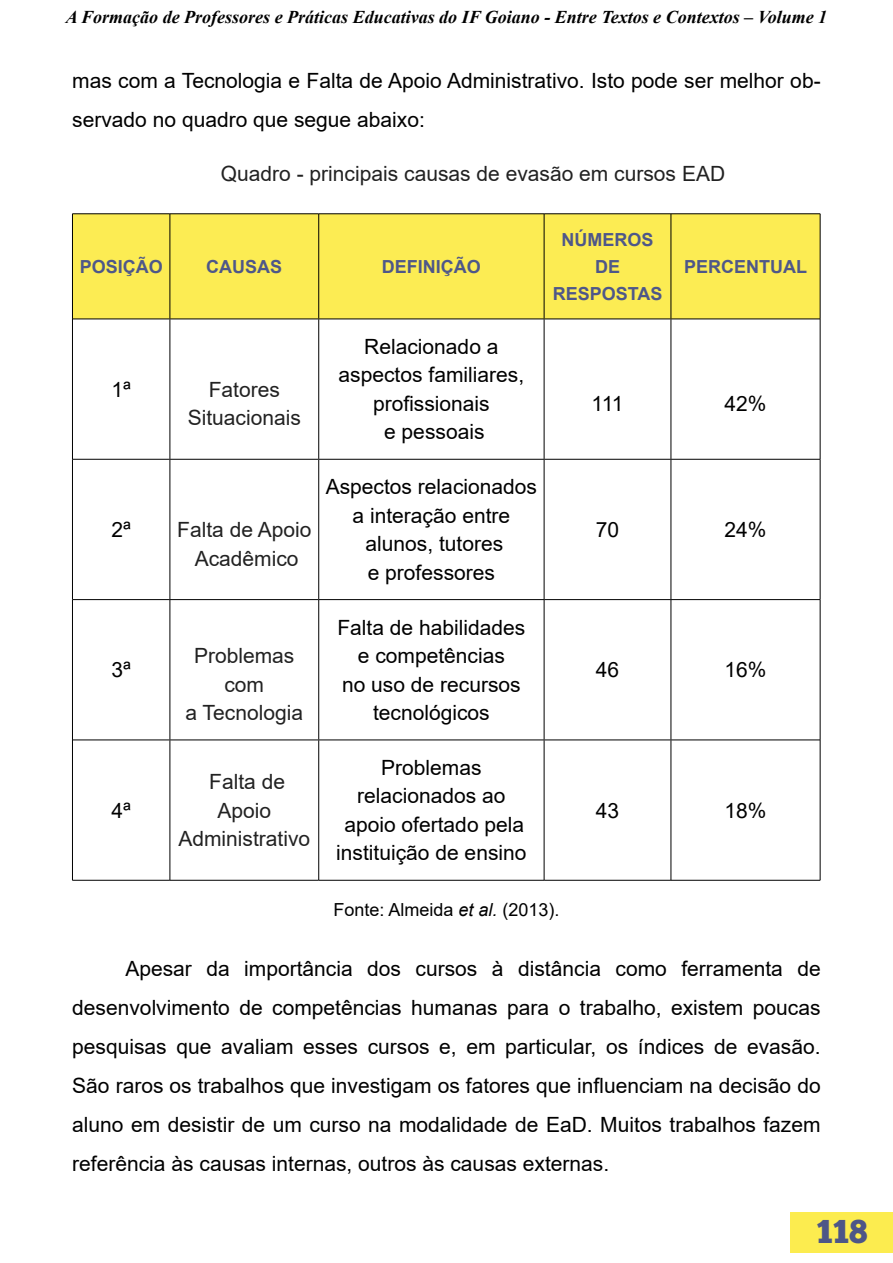
<style>
.page{position:relative;width:893px;height:1263px;background:#fff}
.page>*{position:absolute;margin:0;border:0;box-sizing:border-box;transform-origin:0 0}
.t1{font:33px "Chunk Five";color:#4d5687}
.t2{font:21px/28.5px "Arial";color:#000;text-align:center}
.t3{font:21px/28.5px "Arial";color:#222;text-align:center}
.t4{font:italic 700 18px "Times New Roman";color:#000}
.t5{font:700 18px/27px "Arial";color:#4e5789;text-align:center}
.t6{font:18px "Arial";color:#000}
.s1{font-style:italic}
</style>
<div class="page">
<div style="left:791px;top:1212px;width:102px;height:40px;background:#fcec4f"></div>
<div style="left:73px;top:215px;width:747px;height:104px;background:#fcec53"></div>
<hr style="left:73px;top:319px;width:97px;height:1px;background:#000">
<hr style="left:170px;top:319px;width:149px;height:1px;background:#000">
<hr style="left:319px;top:319px;width:225px;height:1px;background:#000">
<hr style="left:544px;top:319px;width:127px;height:1px;background:#000">
<hr style="left:671px;top:319px;width:149px;height:1px;background:#000">
<hr style="left:73px;top:459px;width:97px;height:1px;background:#000">
<hr style="left:170px;top:459px;width:149px;height:1px;background:#000">
<hr style="left:319px;top:459px;width:225px;height:1px;background:#000">
<hr style="left:544px;top:459px;width:127px;height:1px;background:#000">
<hr style="left:671px;top:459px;width:149px;height:1px;background:#000">
<hr style="left:73px;top:599px;width:97px;height:1px;background:#000">
<hr style="left:170px;top:599px;width:149px;height:1px;background:#000">
<hr style="left:319px;top:599px;width:225px;height:1px;background:#000">
<hr style="left:544px;top:599px;width:127px;height:1px;background:#000">
<hr style="left:671px;top:599px;width:149px;height:1px;background:#000">
<hr style="left:73px;top:739px;width:97px;height:1px;background:#000">
<hr style="left:170px;top:739px;width:149px;height:1px;background:#000">
<hr style="left:319px;top:739px;width:225px;height:1px;background:#000">
<hr style="left:544px;top:739px;width:127px;height:1px;background:#000">
<hr style="left:671px;top:739px;width:149px;height:1px;background:#000">
<hr style="left:170px;top:214px;width:1px;height:105px;background:#000">
<hr style="left:318px;top:214px;width:1px;height:105px;background:#000">
<hr style="left:544px;top:214px;width:1px;height:105px;background:#000">
<hr style="left:671px;top:214px;width:1px;height:105px;background:#000">
<hr style="left:170px;top:319px;width:1px;height:140px;background:#000">
<hr style="left:318px;top:319px;width:1px;height:140px;background:#000">
<hr style="left:544px;top:319px;width:1px;height:140px;background:#000">
<hr style="left:671px;top:319px;width:1px;height:140px;background:#000">
<hr style="left:170px;top:460px;width:1px;height:139px;background:#000">
<hr style="left:318px;top:460px;width:1px;height:139px;background:#000">
<hr style="left:544px;top:460px;width:1px;height:139px;background:#000">
<hr style="left:671px;top:460px;width:1px;height:139px;background:#000">
<hr style="left:170px;top:600px;width:1px;height:139px;background:#000">
<hr style="left:318px;top:600px;width:1px;height:139px;background:#000">
<hr style="left:544px;top:600px;width:1px;height:139px;background:#000">
<hr style="left:671px;top:600px;width:1px;height:139px;background:#000">
<hr style="left:170px;top:740px;width:1px;height:140px;background:#000">
<hr style="left:318px;top:740px;width:1px;height:140px;background:#000">
<hr style="left:544px;top:740px;width:1px;height:140px;background:#000">
<hr style="left:671px;top:740px;width:1px;height:140px;background:#000">
<hr style="left:72px;top:214px;width:98px;height:1px;background:#000">
<hr style="left:72px;top:214px;width:1px;height:105px;background:#000">
<hr style="left:170px;top:214px;width:149px;height:1px;background:#000">
<hr style="left:319px;top:214px;width:225px;height:1px;background:#000">
<hr style="left:544px;top:214px;width:127px;height:1px;background:#000">
<hr style="left:671px;top:214px;width:149px;height:1px;background:#000">
<hr style="left:820px;top:214px;width:1px;height:105px;background:#000">
<hr style="left:72px;top:319px;width:1px;height:140px;background:#000">
<hr style="left:820px;top:319px;width:1px;height:140px;background:#000">
<hr style="left:72px;top:459px;width:1px;height:141px;background:#000">
<hr style="left:820px;top:459px;width:1px;height:141px;background:#000">
<hr style="left:72px;top:600px;width:1px;height:140px;background:#000">
<hr style="left:820px;top:600px;width:1px;height:140px;background:#000">
<hr style="left:72px;top:740px;width:1px;height:140px;background:#000">
<hr style="left:820px;top:740px;width:1px;height:140px;background:#000">
<hr style="left:72px;top:880px;width:98px;height:1px;background:#000">
<hr style="left:170px;top:880px;width:149px;height:1px;background:#000">
<hr style="left:319px;top:880px;width:225px;height:1px;background:#000">
<hr style="left:544px;top:880px;width:127px;height:1px;background:#000">
<hr style="left:671px;top:880px;width:149px;height:1px;background:#000">
<p class="t4" style="left:66px;top:4px;width:763px">A Formação de Professores e Práticas Educativas do IF Goiano - Entre Textos e Contextos – Volume 1</p>
<p class="t2" style="left:72px;top:61px;width:750px;line-height:39px;text-align:left">mas com a Tecnologia e Falta de Apoio Administrativo. Isto pode ser melhor ob&shy;servado no quadro que segue abaixo:</p>
<p class="t3" style="left:221px;top:159px;width:506px">Quadro - principais causas de evasão em cursos EAD</p>
<p class="t5" style="left:80px;top:253px;width:85px">POSIÇÃO</p>
<p class="t5" style="left:206px;top:253px;width:77px">CAUSAS</p>
<p class="t5" style="left:382px;top:253px;width:100px">DEFINIÇÃO</p>
<p class="t2" style="left:111px;top:375px;width:21px">1ª</p>
<p class="t3" style="left:188px;top:375px;width:115px">Fatores<br>Situacionais</p>
<p class="t2" style="left:111px;top:515px;width:21px">2ª</p>
<p class="t3" style="left:177px;top:515px;width:136px">Falta de Apoio<br>Acadêmico</p>
<p class="t2" style="left:111px;top:656px;width:21px">3ª</p>
<p class="t2" style="left:111px;top:796px;width:21px">4ª</p>
<p class="t3" style="left:186px;top:641px;width:119px">Problemas com<br>a Tecnologia</p>
<p class="t3" style="left:178px;top:767px;width:133px">Falta de<br>Apoio<br>Administrativo</p>
<p class="t2" style="left:339px;top:332px;width:187px">Relacionado a aspectos familiares, profissionais<br>e pessoais</p>
<p class="t2" style="left:326px;top:472px;width:213px">Aspectos relacionados a interação entre alunos, tutores<br>e professores</p>
<p class="t2" style="left:337px;top:613px;width:189px">Falta de habilidades e competências<br>no uso de recursos tecnológicos</p>
<p class="t2" style="left:336px;top:753px;width:192px">Problemas relacionados ao apoio ofertado pela instituição de ensino</p>
<p class="t5" style="left:553px;top:226px;width:111px">NÚMEROS<br>DE<br>RESPOSTAS</p>
<p class="t5" style="left:684px;top:253px;width:124px">PERCENTUAL</p>
<p class="t2" style="left:592px;top:389px;width:33px">111</p>
<p class="t2" style="left:724px;top:389px;width:44px">42%</p>
<p class="t2" style="left:596px;top:515px;width:25px">70</p>
<p class="t2" style="left:724px;top:515px;width:44px">24%</p>
<p class="t2" style="left:596px;top:656px;width:25px">46</p>
<p class="t2" style="left:724px;top:656px;width:44px">16%</p>
<p class="t2" style="left:596px;top:796px;width:25px">43</p>
<p class="t2" style="left:724px;top:796px;width:44px">18%</p>
<p class="t6" style="left:333px;top:898px;width:228px">Fonte: Almeida <span class="s1">et al.</span> (2013).</p>
<p class="t2" style="left:72px;top:949px;width:750px;line-height:39px;text-align:justify;text-indent:53px">Apesar da importância dos cursos à distância como ferramenta de desenvolvimento de competências humanas para o trabalho, existem poucas pesquisas que avaliam esses cursos e, em particular, os índices de evasão.<br>São raros os trabalhos que investigam os fatores que influenciam na decisão do aluno em desistir de um curso na modalidade de EaD. Muitos trabalhos fazem referência às causas internas, outros às causas externas.</p>
<h1 class="t1" style="left:816px;top:1211px;width:53px">118</h1>
</div>
